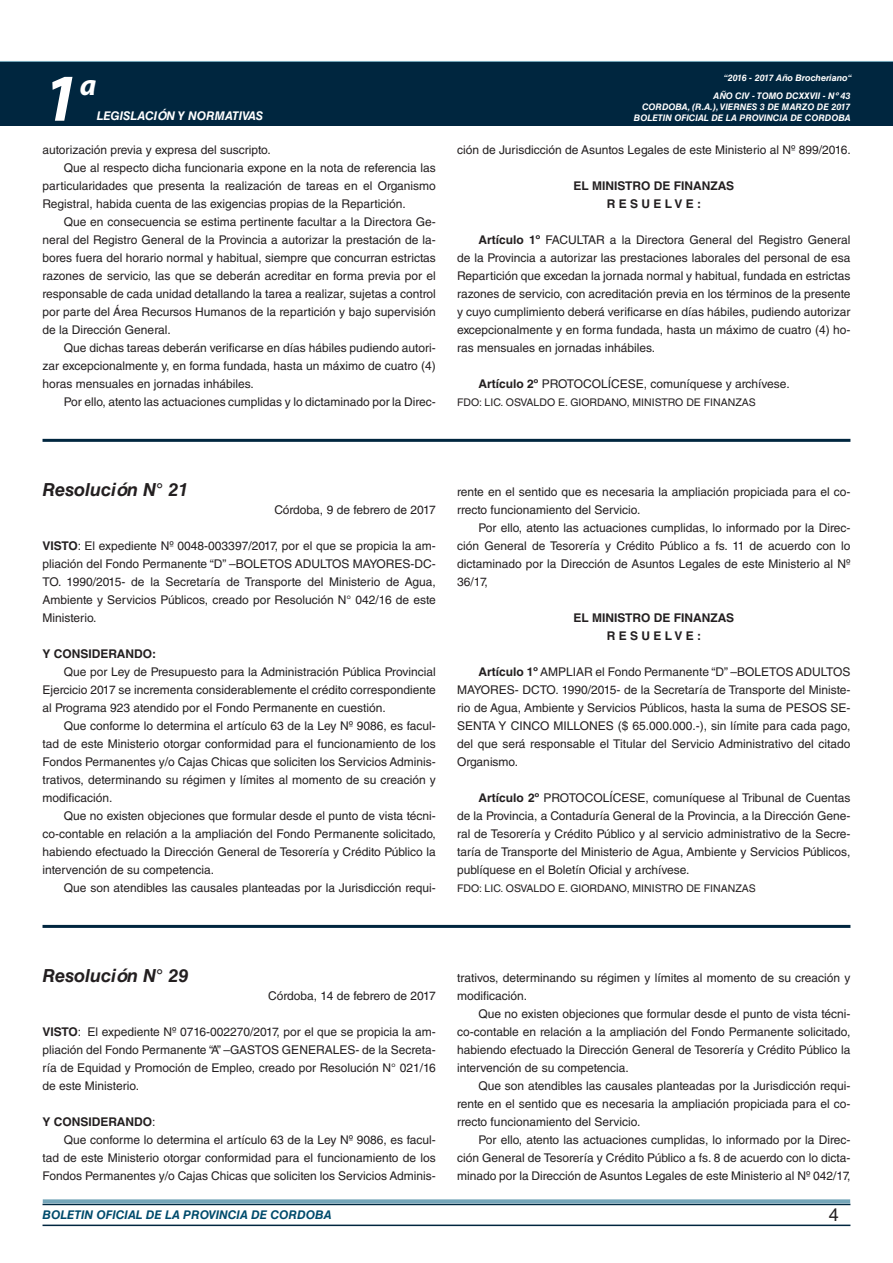
<style>
.page{position:relative;width:893px;height:1263px;background:#fff}
.page>*{position:absolute;margin:0;border:0;box-sizing:border-box;transform-origin:0 0}
.t1{font:italic 700 67.5px "Myriad Pro";color:#fff}
.t2{font:italic 700 30px "Myriad Pro";color:#fff}
.DOC__N{font:italic 700 18px "Helvetica LT Std";color:#231f20}
.t3{font:18px "Helvetica LT Std";color:#231f20}
.TEXTO_BASE{font:12px/18px "Helvetica LT Std";color:#231f20;text-align:justify}
.TEXTO_BASE-2{font:700 12px "Helvetica LT Std";color:#231f20}
.t4{font:italic 700 12px "Helvetica LT Std";color:#004b6c}
.t5{font:italic 700 12px "Helvetica LT Std";color:#fff}
.FIRMA{font:10.5px "Helvetica LT Std";color:#231f20}
.t6{font:italic 700 9px/10.8px "Helvetica LT Std";color:#fff;text-align:right}
.s1{font-weight:700}
.s2{font-weight:400}
</style>
<div class="page">
<div style="left:0;top:61px;width:893px;height:6px;background:#73a5b8"></div>
<div style="left:0;top:62px;width:893px;height:64px;background:#00263f"></div>
<hr style="left:43px;top:1224px;width:807px;height:2px;background:#00263f">
<div style="left:42px;top:1198px;width:809px;height:8px;background:#fff;opacity:.75"></div>
<hr style="left:43px;top:439px;width:807px;height:3px;background:#00263f">
<hr style="left:43px;top:925px;width:807px;height:3px;background:#00263f">
<h1 class="t1" style="left:43px;top:54px;width:38px">1</h1>
<h2 class="t2" style="left:80px;top:66px;width:18px">a</h2>
<p class="t5" style="left:97px;top:109px;width:168px">LEGISLACIÓN Y NORMATIVAS</p>
<p class="TEXTO_BASE" style="left:43px;top:141px;width:230px">autorización previa y expresa del suscripto.</p>
<p class="TEXTO_BASE" style="left:43px;top:159px;width:395px;text-indent:21px">Que al respecto dicha funcionaria expone en la nota de referencia las particularidades que presenta la realización de tareas en el Organismo Registral, habida cuenta de las exigencias propias de la Repartición.</p>
<p class="TEXTO_BASE" style="left:43px;top:213px;width:395px;text-indent:21px">Que en consecuencia se estima pertinente facultar a la Directora Ge&shy;neral del Registro General de la Provincia a autorizar la prestación de la&shy;bores fuera del horario normal y habitual, siempre que concurran estrictas razones de servicio, las que se deberán acreditar en forma previa por el responsable de cada unidad detallando la tarea a realizar, sujetas a control por parte del Área Recursos Humanos de la repartición y bajo supervisión de la Dirección General.</p>
<p class="TEXTO_BASE" style="left:43px;top:339px;width:395px;text-indent:21px">Que dichas tareas deberán verificarse en días hábiles pudiendo autori&shy;zar excepcionalmente y, en forma fundada, hasta un máximo de cuatro (4) horas mensuales en jornadas inhábiles.</p>
<p class="TEXTO_BASE" style="left:64px;top:393px;width:374px">Por ello, atento las actuaciones cumplidas y lo dictaminado por la Direc-</p>
<p class="t6" style="left:724px;top:72px;width:130px">“2016 - 2017 Año Brocheriano“</p>
<p class="t6" style="left:634px;top:91px;width:218px">AÑO CIV - TOMO DCXXVII - Nº 43<br>CORDOBA, (R.A.), VIERNES 3 DE MARZO DE 2017<br>BOLETIN OFICIAL DE LA PROVINCIA DE CORDOBA</p>
<p class="TEXTO_BASE" style="left:457px;top:141px;width:395px">ción de Jurisdicción de Asuntos Legales de este Ministerio al Nº 899/2016.</p>
<p class="TEXTO_BASE-2" style="left:573px;top:178px;width:162px">EL MINISTRO DE FINANZAS</p>
<p class="TEXTO_BASE-2" style="left:607px;top:196px;width:96px">R E S U E L V E :</p>
<p class="TEXTO_BASE" style="left:457px;top:231px;width:395px;text-indent:21px"><span class="s1">Artículo 1º</span> FACULTAR a la Directora General del Registro General de la Provincia a autorizar las prestaciones laborales del personal de esa Repartición que excedan la jornada normal y habitual, fundada en estrictas razones de servicio, con acreditación previa en los términos de la presente y cuyo cumplimiento deberá verificarse en días hábiles, pudiendo autorizar excepcionalmente y en forma fundada, hasta un máximo de cuatro (4) ho&shy;ras mensuales en jornadas inhábiles.</p>
<p class="TEXTO_BASE" style="left:478px;top:375px;width:313px"><span class="s1">Artículo 2º</span> PROTOCOLÍCESE, comuníquese y archívese.</p>
<p class="FIRMA" style="left:457px;top:396px;width:300px">FDO: LIC. OSVALDO E. GIORDANO, MINISTRO DE FINANZAS</p>
<p class="DOC__N" style="left:43px;top:478px;width:147px">Resolución N° 21</p>
<p class="TEXTO_BASE" style="left:274px;top:501px;width:163px">Córdoba, 9 de febrero de 2017</p>
<p class="TEXTO_BASE" style="left:43px;top:537px;width:395px"><span class="s1">VISTO</span>: El expediente Nº 0048-003397/2017, por el que se propicia la am&shy;pliación del Fondo Permanente “D” –BOLETOS ADULTOS MAYORES-DC-TO. 1990/2015- de la Secretaría de Transporte del Ministerio de Agua, Ambiente y Servicios Públicos, creado por Resolución N° 042/16 de este Ministerio.</p>
<p class="TEXTO_BASE-2" style="left:43px;top:646px;width:115px">Y CONSIDERANDO:</p>
<p class="TEXTO_BASE" style="left:43px;top:663px;width:395px;text-indent:21px">Que por Ley de Presupuesto para la Administración Pública Provincial Ejercicio 2017 se incrementa considerablemente el crédito correspondiente al Programa 923 atendido por el Fondo Permanente en cuestión.</p>
<p class="TEXTO_BASE" style="left:43px;top:717px;width:395px;text-indent:21px">Que conforme lo determina el artículo 63 de la Ley Nº 9086, es facul&shy;tad de este Ministerio otorgar conformidad para el funcionamiento de los Fondos Permanentes y/o Cajas Chicas que soliciten los Servicios Adminis&shy;trativos, determinando su régimen y límites al momento de su creación y modificación.</p>
<p class="TEXTO_BASE" style="left:43px;top:807px;width:395px;text-indent:21px">Que no existen objeciones que formular desde el punto de vista técni&shy;co-contable en relación a la ampliación del Fondo Permanente solicitado, habiendo efectuado la Dirección General de Tesorería y Crédito Público la intervención de su competencia.</p>
<p class="TEXTO_BASE" style="left:64px;top:879px;width:374px">Que son atendibles las causales planteadas por la Jurisdicción requi-</p>
<p class="TEXTO_BASE" style="left:457px;top:483px;width:395px">rente en el sentido que es necesaria la ampliación propiciada para el co&shy;rrecto funcionamiento del Servicio.</p>
<p class="TEXTO_BASE" style="left:457px;top:519px;width:395px;text-indent:21px">Por ello, atento las actuaciones cumplidas, lo informado por la Direc&shy;ción General de Tesorería y Crédito Público a fs. 11 de acuerdo con lo dictaminado por la Dirección de Asuntos Legales de este Ministerio al Nº 36/17,</p>
<p class="TEXTO_BASE-2" style="left:573px;top:610px;width:162px">EL MINISTRO DE FINANZAS</p>
<p class="TEXTO_BASE-2" style="left:607px;top:628px;width:96px">R E S U E L V E :</p>
<p class="TEXTO_BASE" style="left:457px;top:663px;width:395px;text-indent:21px"><span class="s1">Artículo 1º</span> AMPLIAR el Fondo Permanente “D” –BOLETOS ADULTOS MAYORES- DCTO. 1990/2015- de la Secretaría de Transporte del Ministe&shy;rio de Agua, Ambiente y Servicios Públicos, hasta la suma de PESOS SE-SENTA Y CINCO MILLONES ($ 65.000.000.-), sin límite para cada pago, del que será responsable el Titular del Servicio Administrativo del citado Organismo.</p>
<p class="TEXTO_BASE" style="left:457px;top:789px;width:395px;text-indent:21px"><span class="s1">Artículo 2º</span> PROTOCOLÍCESE, comuníquese al Tribunal de Cuentas de la Provincia, a Contaduría General de la Provincia, a la Dirección Gene&shy;ral de Tesorería y Crédito Público y al servicio administrativo de la Secre&shy;taría de Transporte del Ministerio de Agua, Ambiente y Servicios Públicos, publíquese en el Boletín Oficial y archívese.</p>
<p class="FIRMA" style="left:457px;top:882px;width:300px">FDO: LIC. OSVALDO E. GIORDANO, MINISTRO DE FINANZAS</p>
<p class="DOC__N" style="left:43px;top:964px;width:147px">Resolución N° 29</p>
<p class="TEXTO_BASE" style="left:268px;top:987px;width:169px">Córdoba, 14 de febrero de 2017</p>
<p class="TEXTO_BASE" style="left:43px;top:1023px;width:395px"><span class="s1">VISTO</span>: El expediente Nº 0716-002270/2017, por el que se propicia la am&shy;pliación del Fondo Permanente “A” –GASTOS GENERALES- de la Secreta&shy;ría de Equidad y Promoción de Empleo, creado por Resolución N° 021/16 de este Ministerio.</p>
<p class="TEXTO_BASE-2" style="left:43px;top:1114px;width:115px">Y CONSIDERANDO<span class="s2">:</span></p>
<p class="TEXTO_BASE" style="left:43px;top:1131px;width:395px;text-indent:21px">Que conforme lo determina el artículo 63 de la Ley Nº 9086, es facul&shy;tad de este Ministerio otorgar conformidad para el funcionamiento de los Fondos Permanentes y/o Cajas Chicas que soliciten los Servicios Adminis-</p>
<p class="TEXTO_BASE" style="left:457px;top:969px;width:395px">trativos, determinando su régimen y límites al momento de su creación y modificación.</p>
<p class="TEXTO_BASE" style="left:457px;top:1005px;width:395px;text-indent:21px">Que no existen objeciones que formular desde el punto de vista técni&shy;co-contable en relación a la ampliación del Fondo Permanente solicitado, habiendo efectuado la Dirección General de Tesorería y Crédito Público la intervención de su competencia.</p>
<p class="TEXTO_BASE" style="left:457px;top:1077px;width:395px;text-indent:21px">Que son atendibles las causales planteadas por la Jurisdicción requi&shy;rente en el sentido que es necesaria la ampliación propiciada para el co&shy;rrecto funcionamiento del Servicio.</p>
<p class="TEXTO_BASE" style="left:457px;top:1131px;width:395px;text-indent:21px">Por ello, atento las actuaciones cumplidas, lo informado por la Direc&shy;ción General de Tesorería y Crédito Público a fs. 8 de acuerdo con lo dicta&shy;minado por la Dirección de Asuntos Legales de este Ministerio al Nº 042/17,</p>
<p class="t4" style="left:43px;top:1208px;width:290px">BOLETIN OFICIAL DE LA PROVINCIA DE CORDOBA</p>
<h3 class="t3" style="left:829px;top:1204px;width:12px">4</h3>
</div>
